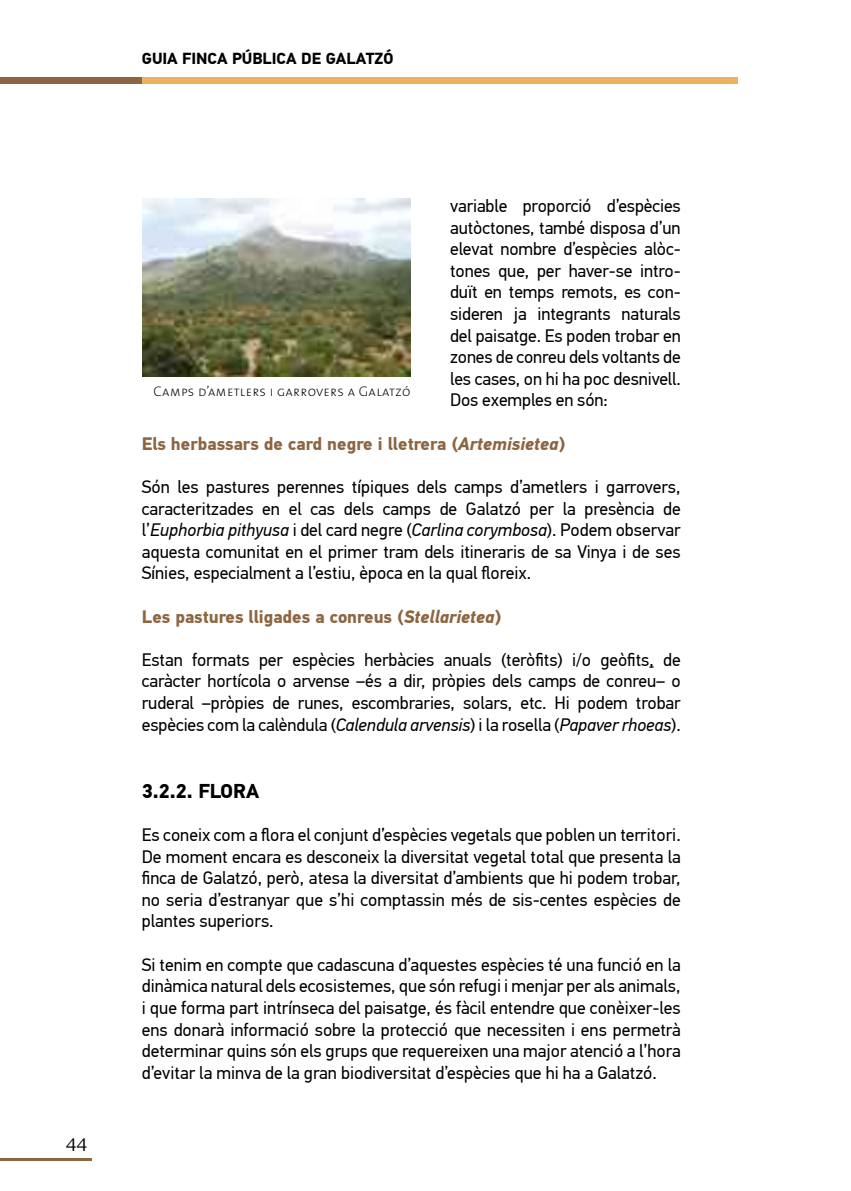
<style>
.page{position:relative;width:851px;height:1191px;background:#fff}
.page>*{position:absolute;margin:0;border:0;box-sizing:border-box;transform-origin:0 0}
.t1{font:700 20px "PF Din Text Pro";color:#000}
.t2{font:20px "Legacy Sans";color:#000}
.t3{font:18px/21.6px "PF Din Text Pro";color:#000;text-align:justify}
.t4{font:700 18px "PF Din Text Pro";color:#8d6541}
.t5{font:700 16px "PF Din Text Pro";color:#000}
.t6{font:14px "The Sans Extra Light Caps";letter-spacing:.02em;color:#000}
.s1{font-style:italic}
</style>
<div class="page">
<div style="left:0;top:77px;width:142px;height:7px;background:#8d6541"></div>
<hr style="left:0;top:1158px;width:91px;height:2px;background:#8d6541">
<div style="left:142px;top:77px;width:595px;height:7px;background:#edb161"></div>
<img style="left:142px;top:198px;width:268px;height:179px">
<p class="t2" style="left:66px;top:1133px;width:23px">44</p>
<p class="t5" style="left:142px;top:49px;width:253px">GUIA FINCA PÚBLICA DE GALATZÓ</p>
<p class="t3" style="left:450px;top:195px;width:232px">variable proporció d’espècies autòctones, també disposa d’un elevat nombre d’espècies alòc&shy;tones que, per haver-se intro&shy;duït en temps remots, es con&shy;sideren ja integrants naturals del paisatge. Es poden trobar en zones de conreu dels voltants de les cases, on hi ha poc desnivell.<br>Dos exemples en són:</p>
<p class="t4" style="left:142px;top:432px;width:425px">Els herbassars de card negre i lletrera (<span class="s1">Artemisietea</span>)</p>
<p class="t3" style="left:142px;top:476px;width:540px">Són les pastures perennes típiques dels camps d’ametlers i garrovers, caracteritzades en el cas dels camps de Galatzó per la presència de l’<span class="s1">Euphorbia pithyusa</span> i del card negre (<span class="s1">Carlina corymbosa</span>). Podem observar aquesta comunitat en el primer tram dels itineraris de sa Vinya i de ses Sínies, especialment a l’estiu, època en la qual floreix.</p>
<p class="t4" style="left:142px;top:605px;width:361px">Les pastures lligades a conreus (<span class="s1">Stellarietea</span>)</p>
<p class="t3" style="left:142px;top:649px;width:540px">Estan formats per espècies herbàcies anuals (teròfits) i/o geòfits, de caràcter hortícola o arvense –és a dir, pròpies dels camps de conreu– o ruderal –pròpies de runes, escombraries, solars, etc. Hi podem trobar espècies com la calèndula (<span class="s1">Calendula arvensis</span>) i la rosella (<span class="s1">Papaver rhoeas</span>).</p>
<p class="t6" style="left:153px;top:380px;width:258px">Camps d’ametlers i garrovers a Galatzó</p>
<p class="t1" style="left:142px;top:778px;width:82px">3.2.2. Flora</p>
<p class="t3" style="left:142px;top:824px;width:540px">Es coneix com a flora el conjunt d’espècies vegetals que poblen un territori.<br>De moment encara es desconeix la diversitat vegetal total que presenta la finca de Galatzó, però, atesa la diversitat d’ambients que hi podem trobar, no seria d’estranyar que s’hi comptassin més de sis-centes espècies de plantes superiors.</p>
<p class="t3" style="left:142px;top:954px;width:540px">Si tenim en compte que cadascuna d’aquestes espècies té una funció en la dinàmica natural dels ecosistemes, que són refugi i menjar per als animals, i que forma part intrínseca del paisatge, és fàcil entendre que conèixer-les ens donarà informació sobre la protecció que necessiten i ens permetrà determinar quins són els grups que requereixen una major atenció a l’hora d’evitar la minva de la gran biodiversitat d’espècies que hi ha a Galatzó.</p>
</div>
